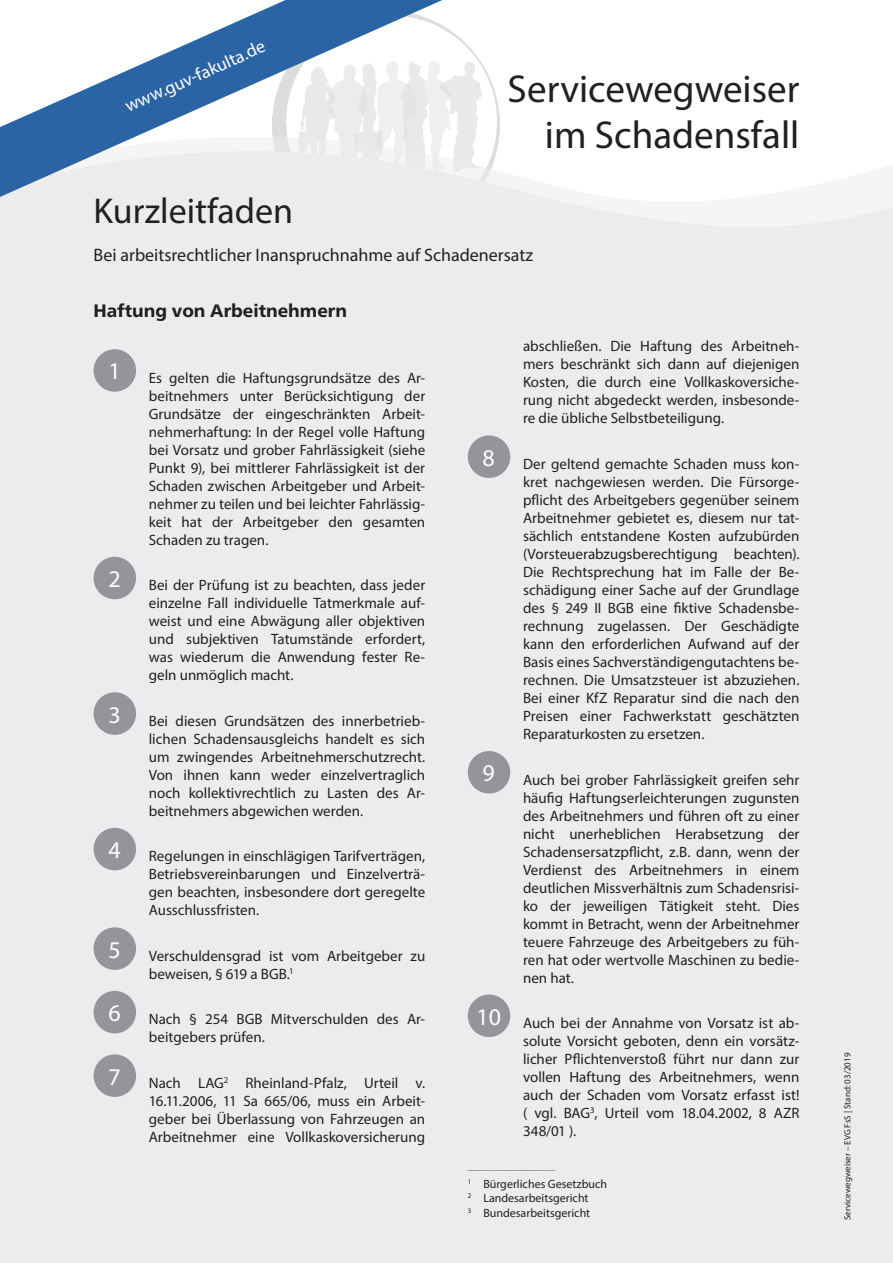
<style>
.page{position:relative;width:893px;height:1263px;background:#fff}
.page>*{position:absolute;margin:0;border:0;box-sizing:border-box;transform-origin:0 0}
.t1{font:39px/46.8px "Myriad Pro";color:#231f20;text-align:right}
.t2{font:36px "Myriad Pro";color:#231f20}
.t3{font:18px "Myriad Pro";color:#231f20}
.t4{font:800 18px "Frutiger Neue LTW1 G";color:#231f20}
.t5{font:18px "Myriad Pro";color:#fff}
.t6{font:15px/18px "Myriad Pro";color:#231f20;text-align:justify}
.t7{font:12px/14.4px "Myriad Pro";color:#231f20}
.t8{font:9px "Myriad Pro";color:#231f20}
.t9{font:7.05px "Myriad Pro";color:#231f20}
</style>
<div class="page">
<div style="left:0;top:194px;width:893px;height:1069px;background:#ececee"></div>
<svg style="left:0;top:0;width:534px;height:207px"></svg>
<div style="left:94px;top:349px;width:42px;height:43px;background:#939598;border-radius:50%"></div>
<div style="left:94px;top:557px;width:42px;height:42px;background:#939598;border-radius:50%"></div>
<div style="left:94px;top:692px;width:42px;height:43px;background:#939598;border-radius:50%"></div>
<div style="left:94px;top:828px;width:42px;height:42px;background:#939598;border-radius:50%"></div>
<div style="left:94px;top:927px;width:42px;height:43px;background:#939598;border-radius:50%"></div>
<div style="left:94px;top:991px;width:42px;height:42px;background:#939598;border-radius:50%"></div>
<div style="left:94px;top:1054px;width:42px;height:43px;background:#939598;border-radius:50%"></div>
<div style="left:468px;top:435px;width:42px;height:43px;background:#939598;border-radius:50%"></div>
<div style="left:468px;top:751px;width:42px;height:42px;background:#939598;border-radius:50%"></div>
<div style="left:468px;top:994px;width:42px;height:43px;background:#939598;border-radius:50%"></div>
<p class="t5" style="left:121px;top:97px;width:153px;rotate:-24deg">www.guv-fakulta.de</p>
<h1 class="t1" style="left:508px;top:64px;width:293px">Servicewegweiser im Schadensfall</h1>
<h2 class="t2" style="left:94px;top:188px;width:201px">Kurzleitfaden</h2>
<p class="t3" style="left:94px;top:244px;width:441px">Bei arbeitsrechtlicher Inanspruchnahme auf Schadenersatz</p>
<p class="t4" style="left:94px;top:297px;width:255px">Haftung von Arbeitnehmern</p>
<p class="t6" style="left:149px;top:368px;width:278px;text-indent:-40px"><sup>1</sup> Es gelten die Haftungsgrundsätze des Ar&shy;beitnehmers unter Berücksichtigung der Grundsätze der eingeschränkten Arbeit&shy;nehmerhaftung: In der Regel volle Haftung bei Vorsatz und grober Fahrlässigkeit (siehe Punkt 9), bei mittlerer Fahrlässigkeit ist der Schaden zwischen Arbeitgeber und Arbeit&shy;nehmer zu teilen und bei leichter Fahrlässig&shy;keit hat der Arbeitgeber den gesamten Schaden zu tragen.</p>
<p class="t6" style="left:149px;top:576px;width:278px;text-indent:-40px"><sup>2</sup> Bei der Prüfung ist zu beachten, dass jeder einzelne Fall individuelle Tatmerkmale auf&shy;weist und eine Abwägung aller objektiven und subjektiven Tatumstände erfordert, was wiederum die Anwendung fester Re&shy;geln unmöglich macht.</p>
<p class="t6" style="left:149px;top:711px;width:278px;text-indent:-40px"><sup>3</sup> Bei diesen Grundsätzen des innerbetrieb&shy;lichen Schadensausgleichs handelt es sich um zwingendes Arbeitnehmerschutzrecht.<br>Von ihnen kann weder einzelvertraglich noch kollektivrechtlich zu Lasten des Ar&shy;beitnehmers abgewichen werden.</p>
<p class="t6" style="left:149px;top:847px;width:278px;text-indent:-40px"><sup>4</sup> Regelungen in einschlägigen Tarifverträgen, Betriebsvereinbarungen und Einzelverträ&shy;gen beachten, insbesondere dort geregelte Ausschlussfristen.</p>
<p class="t6" style="left:149px;top:946px;width:278px;text-indent:-40px"><sup>5</sup> Verschuldensgrad ist vom Arbeitgeber zu beweisen, § 619 a BGB.<sup>1</sup></p>
<p class="t6" style="left:149px;top:1010px;width:278px;text-indent:-40px"><sup>6</sup> Nach § 254 BGB Mitverschulden des Ar&shy;beitgebers prüfen.</p>
<p class="t6" style="left:149px;top:1074px;width:278px;text-indent:-40px"><sup>7</sup> Nach LAG<sup>2</sup> Rheinland-Pfalz, Urteil v.<br>16.11.2006, 11 Sa 665/06, muss ein Arbeit&shy;geber bei Überlassung von Fahrzeugen an Arbeitnehmer eine Vollkaskoversicherung</p>
<p class="t6" style="left:523px;top:337px;width:278px">abschließen. Die Haftung des Arbeitneh&shy;mers beschränkt sich dann auf diejenigen Kosten, die durch eine Vollkaskoversiche&shy;rung nicht abgedeckt werden, insbesonde&shy;re die übliche Selbstbeteiligung.</p>
<p class="t6" style="left:523px;top:455px;width:278px;text-indent:-40px"><sup>8</sup> Der geltend gemachte Schaden muss kon&shy;kret nachgewiesen werden. Die Fürsorge&shy;pflicht des Arbeitgebers gegenüber seinem Arbeitnehmer gebietet es, diesem nur tat&shy;sächlich entstandene Kosten aufzubürden (Vorsteuerabzugsberechtigung beachten).<br>Die Rechtsprechung hat im Falle der Be&shy;schädigung einer Sache auf der Grundlage des § 249 II BGB eine fiktive Schadensbe&shy;rechnung zugelassen. Der Geschädigte kann den erforderlichen Aufwand auf der Basis eines Sachverständigengutachtens be&shy;rechnen. Die Umsatzsteuer ist abzuziehen.<br>Bei einer KfZ Reparatur sind die nach den Preisen einer Fachwerkstatt geschätzten Reparaturkosten zu ersetzen.</p>
<p class="t6" style="left:523px;top:770px;width:278px;text-indent:-40px"><sup>9</sup> Auch bei grober Fahrlässigkeit greifen sehr häufig Haftungserleichterungen zugunsten des Arbeitnehmers und führen oft zu einer nicht unerheblichen Herabsetzung der Schadensersatzpflicht, z.B. dann, wenn der Verdienst des Arbeitnehmers in einem deutlichen Missverhältnis zum Schadensrisi&shy;ko der jeweiligen Tätigkeit steht. Dies kommt in Betracht, wenn der Arbeitnehmer teuere Fahrzeuge des Arbeitgebers zu füh&shy;ren hat oder wertvolle Maschinen zu bedie&shy;nen hat.</p>
<p class="t6" style="left:523px;top:1014px;width:278px;text-indent:-47px"><sup>10</sup> Auch bei der Annahme von Vorsatz ist ab&shy;solute Vorsicht geboten, denn ein vorsätz&shy;licher Pflichtenverstoß führt nur dann zur vollen Haftung des Arbeitnehmers, wenn auch der Schaden vom Vorsatz erfasst ist! ( vgl. BAG<sup>3</sup>, Urteil vom 18.04.2002, 8 AZR 348/01 ).</p>
<p class="t9" style="left:468px;top:1163px;width:89px">_________________________</p>
<p class="t7" style="left:468px;top:1176px;width:141px"><sup>1</sup> Bürgerliches Gesetzbuch<br><sup>2</sup> Landesarbeitsgericht<br><sup>3</sup> Bundesarbeitsgericht</p>
<p class="t8" style="left:842px;top:1220px;width:169px;rotate:-90deg">Servicewegweiser – EVG FsS | Stand: 03/2019</p>
</div>
